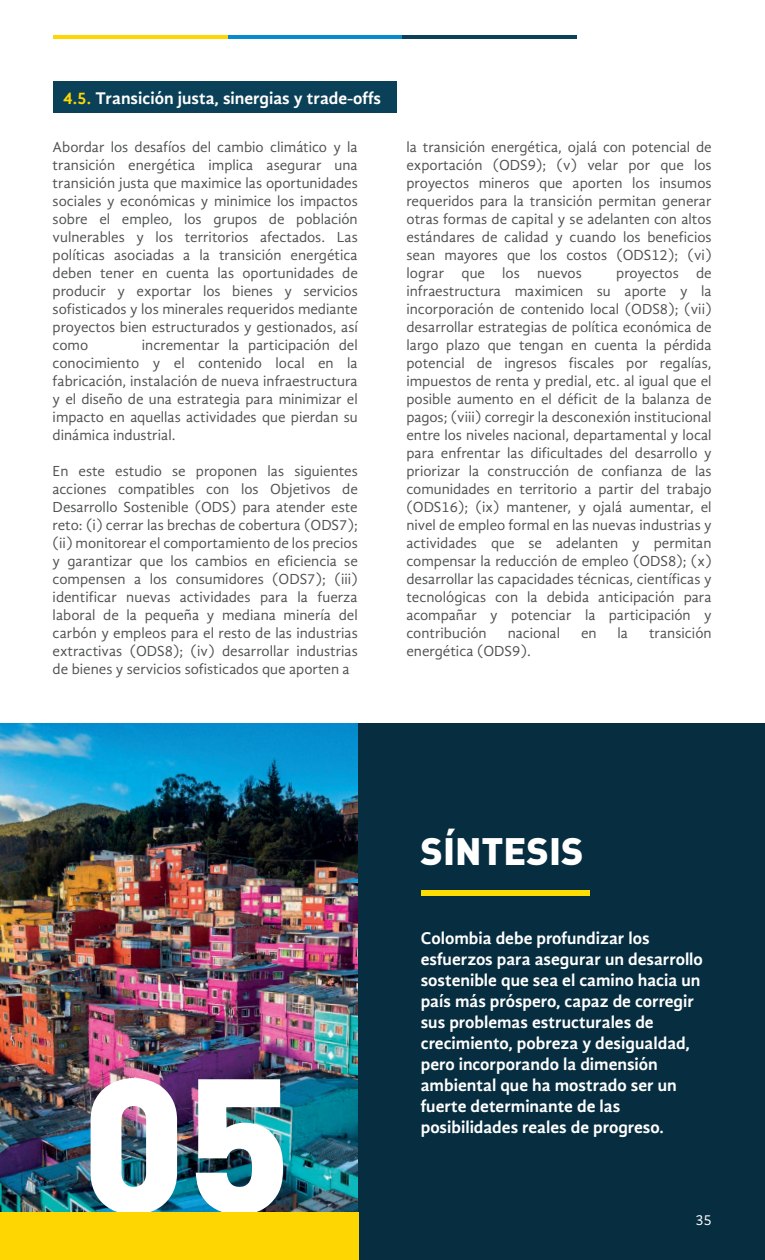
<style>
.page{position:relative;width:765px;height:1260px;background:#fff}
.page>*{position:absolute;margin:0;border:0;box-sizing:border-box;transform-origin:0 0}
.t1{font:900 188.88px "DIN Pro";color:#fff}
.t2{font:900 37.75px "DIN Pro";color:#fff}
.t3{font:700 17.5px/21px "Gandhi Sans";color:#fff}
.t4{font:700 17.38px "Gandhi Sans";color:#fff}
.t5{font:15px/18px "Gandhi Sans";color:#4f5252;text-align:justify}
.t6{font:15px "Gandhi Sans";color:#fff}
.s1{color:#fed602}
</style>
<div class="page">
<div style="left:352px;top:724px;width:413px;height:536px;background:#072e40"></div>
<img style="left:0;top:724px;width:358px;height:489px">
<hr style="left:53px;top:35px;width:175px;height:4px;background:#fed602">
<hr style="left:228px;top:35px;width:175px;height:4px;background:#078bce">
<hr style="left:403px;top:35px;width:174px;height:4px;background:#0b4158">
<div style="left:421px;top:890px;width:168px;height:5px;background:#fedd02"></div>
<div style="left:53px;top:81px;width:344px;height:31px;background:#0b4158"></div>
<div style="left:0;top:1213px;width:359px;height:47px;background:#fed602"></div>
<p class="t4" style="left:63px;top:88px;width:319px"><span class="s1">4.5.</span> Transición justa, sinergias y trade-offs</p>
<p class="t5" style="left:53px;top:138px;width:307px">Abordar los desafíos del cambio climático y la transición energética implica asegurar una transición justa que maximice las oportunidades sociales y económicas y minimice los impactos sobre el empleo, los grupos de población vulnerables y los territorios afectados. Las políticas asociadas a la transición energética deben tener en cuenta las oportunidades de producir y exportar los bienes y servicios sofisticados y los minerales requeridos mediante proyectos bien estructurados y gestionados, así como</p>
<p class="t5" style="left:53px;top:336px;width:307px;text-indent:89px">incrementar la participación del conocimiento y el contenido local en la fabricación, instalación de nueva infraestructura y el diseño de una estrategia para minimizar el impacto en aquellas actividades que pierdan su dinámica industrial.</p>
<p class="t5" style="left:53px;top:462px;width:307px">En este estudio se proponen las siguientes acciones compatibles con los Objetivos de Desarrollo Sostenible (ODS) para atender este reto: (i) cerrar las brechas de cobertura (ODS7); (ii) monitorear el comportamiento de los precios y garantizar que los cambios en eficiencia se compensen a los consumidores (ODS7); (iii) identificar nuevas actividades para la fuerza laboral de la pequeña y mediana minería del carbón y empleos para el resto de las industrias extractivas (ODS8); (iv) desarrollar industrias de bienes y servicios sofisticados que aporten a</p>
<p class="t5" style="left:406px;top:138px;width:307px">la transición energética, ojalá con potencial de exportación (ODS9); (v) velar por que los proyectos mineros que aporten los insumos requeridos para la transición permitan generar otras formas de capital y se adelanten con altos estándares de calidad y cuando los beneficios sean mayores que los costos (ODS12); (vi) lograr que los nuevos</p>
<p class="t5" style="left:406px;top:264px;width:307px;text-indent:210px">proyectos de infraestructura maximicen su aporte y la incorporación de contenido local (ODS8); (vii) desarrollar estrategias de política económica de largo plazo que tengan en cuenta la pérdida potencial de ingresos fiscales por regalías, impuestos de renta y predial, etc. al igual que el posible aumento en el déficit de la balanza de pagos; (viii) corregir la desconexión institucional entre los niveles nacional, departamental y local para enfrentar las dificultades del desarrollo y priorizar la construcción de confianza de las comunidades en territorio a partir del trabajo (ODS16); (ix) mantener, y ojalá aumentar, el nivel de empleo formal en las nuevas industrias y actividades que se adelanten y permitan compensar la reducción de empleo (ODS8); (x) desarrollar las capacidades técnicas, científicas y tecnológicas con la debida anticipación para acompañar y potenciar la participación y contribución</p>
<p class="t5" style="left:508px;top:624px;width:54px">nacional</p>
<p class="t5" style="left:581px;top:624px;width:17px">en</p>
<p class="t5" style="left:618px;top:624px;width:12px">la</p>
<p class="t5" style="left:649px;top:624px;width:64px">transición</p>
<p class="t5" style="left:406px;top:642px;width:126px">energética (ODS9).</p>
<h1 class="t1" style="left:81px;top:1017px;width:212px">05</h1>
<h2 class="t2" style="left:421px;top:826px;width:164px">SÍNTESIS</h2>
<p class="t3" style="left:421px;top:927px;width:284px">Colombia debe profundizar los esfuerzos para asegurar un desarrollo sostenible que sea el camino hacia un país más próspero, capaz de corregir sus problemas estructurales de crecimiento, pobreza y desigualdad, pero incorporando la dimensión ambiental que ha mostrado ser un fuerte determinante de las posibilidades reales de progreso.</p>
<p class="t6" style="left:695px;top:1211px;width:18px">35</p>
</div>
